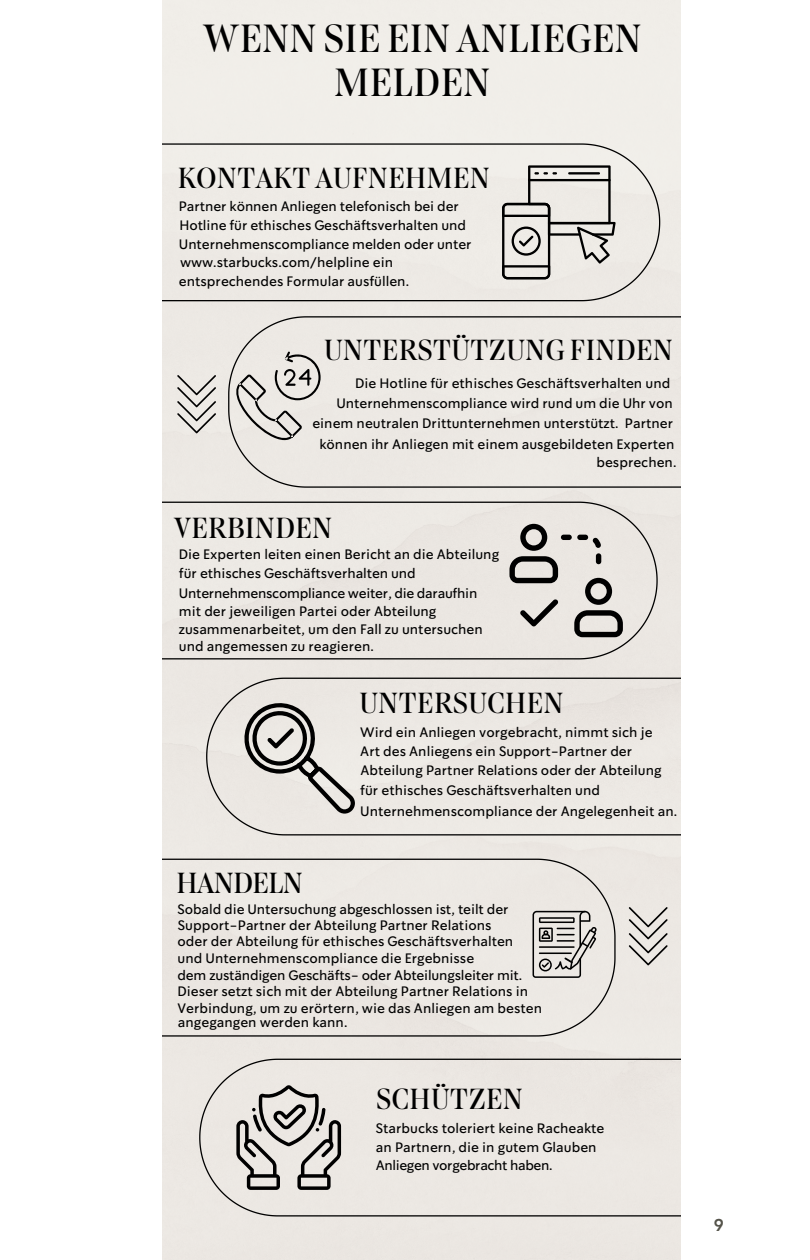
<style>
.page{position:relative;width:810px;height:1260px;background:#fff}
.page>*{position:absolute;margin:0;border:0;box-sizing:border-box;transform-origin:0 0}
.t1{font:36.6px/43.8px "Lander Grande";color:#000;text-align:center}
.t2{font:27px "Lander Grande";color:#000}
.t3{font:27px "Lander Grande";letter-spacing:-.03em;color:#000}
.t4{font:800 17px "Avenir LT Std";color:#54534a}
.t5{font:13.6px/18.6px "So Do Sans";color:#000}
</style>
<div class="page">
<svg style="left:177px;top:375px;width:39px;height:58px;background:#c7c4c0"></svg>
<svg style="left:629px;top:907px;width:39px;height:59px;background:#c7c3bf"></svg>
<div style="left:162px;top:143px;width:499px;height:159px;background:#eeebe6"></div>
<div style="left:227px;top:316px;width:453px;height:172px;background:#ece9e4"></div>
<div style="left:162px;top:501px;width:496px;height:159px;background:#ebe7e2"></div>
<div style="left:205px;top:677px;width:475px;height:159px;background:#ece8e3"></div>
<div style="left:162px;top:858px;width:454px;height:179px;background:#ece8e4"></div>
<div style="left:199px;top:1058px;width:481px;height:159px;background:#ece8e3"></div>
<svg style="left:502px;top:165px;width:114px;height:114px;background:#c5c2be"></svg>
<svg style="left:231px;top:349px;width:90px;height:94px;background:#cfccc8"></svg>
<svg style="left:509px;top:524px;width:114px;height:113px;background:#bdbab6"></svg>
<svg style="left:242px;top:699px;width:113px;height:115px;background:#c1beba"></svg>
<svg style="left:533px;top:911px;width:64px;height:67px;background:#b3b0ac"></svg>
<svg style="left:236px;top:1085px;width:105px;height:105px;background:#b3afac"></svg>
<h1 class="t1" style="left:202px;top:18px;width:441px">WENN SIE EIN ANLIEGEN<br>MELDEN</h1>
<h2 class="t2" style="left:177px;top:159px;width:314px">KONTAKT AUFNEHMEN</h2>
<p class="t5" style="left:179px;top:197px;width:294px">Partner können Anliegen telefonisch bei der Hotline für ethisches Geschäftsverhalten und Unternehmenscompliance melden oder unter www.starbucks.com/helpline ein entsprechendes Formular ausfüllen.</p>
<h2 class="t2" style="left:324px;top:331px;width:351px">UNTERSTÜTZUNG FINDEN</h2>
<p class="t5" style="left:355px;top:374px;width:317px">Die Hotline für ethisches Geschäftsverhalten und</p>
<p class="t5" style="left:336px;top:394px;width:338px">Unternehmenscompliance wird rund um die Uhr von</p>
<p class="t5" style="left:312px;top:414px;width:362px">einem neutralen Drittunternehmen unterstützt. Partner</p>
<p class="t5" style="left:319px;top:435px;width:357px">können ihr Anliegen mit einem ausgebildeten Experten</p>
<p class="t5" style="left:597px;top:453px;width:81px">besprechen.</p>
<h2 class="t2" style="left:173px;top:509px;width:160px">VERBINDEN</h2>
<p class="t5" style="left:179px;top:545px;width:322px;line-height:19.2px">Die Experten leiten einen Bericht an die Abteilung für ethisches Geschäftsverhalten und Unternehmenscompliance weiter, die daraufhin mit der jeweiligen Partei oder Abteilung</p>
<p class="t5" style="left:179px;top:621px;width:305px;line-height:17.2px">zusammenarbeitet, um den Fall zu untersuchen und angemessen zu reagieren.</p>
<h2 class="t2" style="left:359px;top:684px;width:206px">UNTERSUCHEN</h2>
<p class="t5" style="left:360px;top:723px;width:303px">Wird ein Anliegen vorgebracht, nimmt sich je<br>Art des Anliegens ein Support-Partner der<br>Abteilung Partner Relations oder der Abteilung</p>
<p class="t5" style="left:360px;top:779px;width:319px;line-height:21.4px">für ethisches Geschäftsverhalten und<br>Unternehmenscompliance der Angelegenheit an.</p>
<h2 class="t3" style="left:176px;top:864px;width:129px">HANDELN</h2>
<p class="t5" style="left:178px;top:901px;width:337px;line-height:16px">Sobald die Untersuchung abgeschlossen ist, teilt der<br>Support-Partner der Abteilung Partner Relations oder der Abteilung für ethisches Geschäftsverhalten</p>
<p class="t5" style="left:178px;top:951px;width:352px;line-height:16.4px">und Unternehmenscompliance die Ergebnisse<br>dem zuständigen Geschäfts- oder Abteilungsleiter mit.<br>Dieser setzt sich mit der Abteilung Partner Relations in</p>
<p class="t5" style="left:178px;top:1001px;width:366px;line-height:14.8px">Verbindung, um zu erörtern, wie das Anliegen am besten angegangen werden kann.</p>
<h2 class="t2" style="left:376px;top:1080px;width:149px">SCHÜTZEN</h2>
<p class="t5" style="left:376px;top:1119px;width:230px">Starbucks toleriert keine Racheakte an Partnern, die in gutem Glauben<br>Anliegen vorgebracht haben.</p>
<p class="t4" style="left:714px;top:1216px;width:12px">9</p>
</div>
